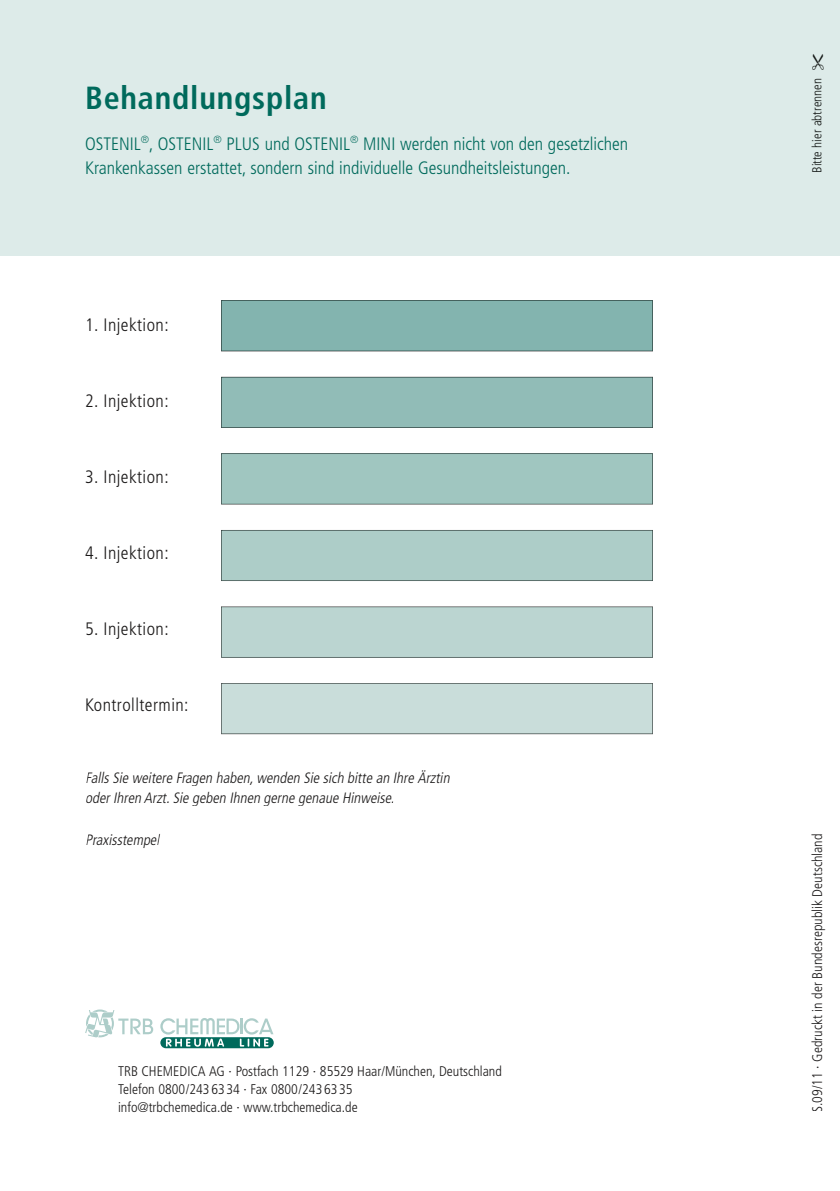
<style>
.page{position:relative;width:840px;height:1191px;background:#fff}
.page>*{position:absolute;margin:0;border:0;box-sizing:border-box;transform-origin:0 0}
.t1{font:700 condensed 32px "Frutiger";letter-spacing:.025em;color:#006a5c}
.t2{font:300 condensed 18px/24px "Frutiger";color:#006a5c}
.t3{font:300 condensed 18px "Frutiger";letter-spacing:.025em;color:#1b1919}
.t4{font:italic 300 condensed 15px/20px "Frutiger";color:#1b1919}
.t5{font:300 condensed 14px/18px "Frutiger";color:#1b1919}
.t6{font:300 condensed 13px "Frutiger";color:#141816}
</style>
<div class="page">
<div style="left:0;top:0;width:839px;height:255px;background:#ddebe9"></div>
<svg style="left:160px;top:1037px;width:113px;height:11px"></svg>
<svg style="left:160px;top:1018px;width:113px;height:28px"></svg>
<svg style="left:85px;top:1009px;width:68px;height:28px"></svg>
<div style="left:221px;top:300px;width:431px;height:51px;background:#83b4af"></div>
<div style="left:221px;top:683px;width:431px;height:51px;background:#c9ddda"></div>
<div style="left:221px;top:377px;width:431px;height:51px;background:#91bcb7"></div>
<div style="left:221px;top:453px;width:431px;height:51px;background:#a0c6c0"></div>
<div style="left:221px;top:530px;width:431px;height:51px;background:#adcdc8"></div>
<div style="left:221px;top:606px;width:431px;height:51px;background:#bbd5d1"></div>
<h1 class="t1" style="left:85px;top:85px;width:243px">Behandlungsplan</h1>
<p class="t2" style="left:85px;top:133px;width:544px">OSTENIL<sup>®</sup>, OSTENIL<sup>®</sup> PLUS und OSTENIL<sup>®</sup> MINI werden nicht von den gesetzlichen<br>Krankenkassen erstattet, sondern sind individuelle Gesundheitsleistungen.</p>
<p class="t3" style="left:85px;top:317px;width:85px">1. Injektion:</p>
<p class="t3" style="left:85px;top:393px;width:85px">2. Injektion:</p>
<p class="t3" style="left:85px;top:469px;width:85px">3. Injektion:</p>
<p class="t3" style="left:85px;top:545px;width:85px">4. Injektion:</p>
<p class="t3" style="left:85px;top:621px;width:85px">5. Injektion:</p>
<p class="t3" style="left:85px;top:697px;width:105px">Kontrolltermin:</p>
<p class="t4" style="left:85px;top:768px;width:368px">Falls Sie weitere Fragen haben,wenden Sie sich bitte an Ihre Ärztin oder Ihren Arzt.Sie geben Ihnen gerne genaue Hinweise.</p>
<p class="t4" style="left:85px;top:831px;width:78px">Praxisstempel</p>
<p class="t5" style="left:118px;top:1062px;width:385px">TRB CHEMEDICA AG · Postfach 1129 · 85529 Haar/München, Deutschland<br>Telefon 0800/243 6334 · Fax 0800/243 6335<br>info@trbchemedica.de · www.trbchemedica.de</p>
<p class="t6" style="left:811px;top:173px;width:96px;rotate:-90deg">Bitte hier abtrennen</p>
<p class="t5" style="left:808px;top:1111px;width:279px;rotate:-90deg">S.09/11 · Gedruckt in der Bundesrepublik Deutschland</p>
</div>
